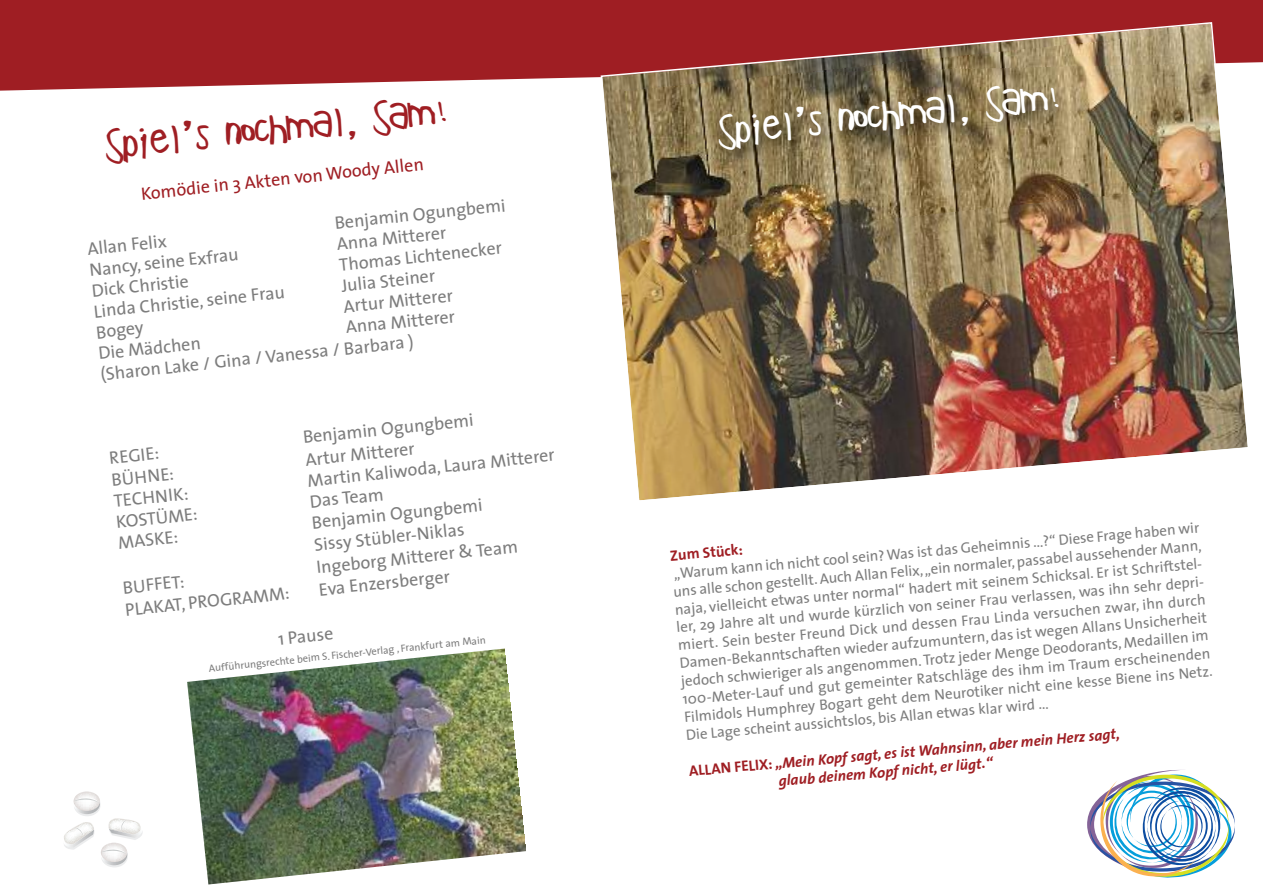
<style>
.page{position:relative;width:1263px;height:893px;background:#fff}
.page>*{position:absolute;margin:0;border:0;box-sizing:border-box;transform-origin:0 0}
.t1{font:36px "Childs Play Age Seven";color:#9f1e23}
.t2{font:36px "Childs Play Age Seven";color:#fff}
.t3{font:18px/21px "The Sans";color:#7d7d7d}
.t4{font:18px "The Sans";color:#9f1e23}
.t5{font:15px/18px "The Sans";color:#7d7d7d}
.t6{font:italic 700 15px/18px "The Sans";color:#9f1e23}
.t7{font:700 15px "The Sans";color:#9f1e23}
.t8{font:10.5px "The Sans";color:#7d7d7d}
.s1{font-style:normal}
</style>
<div class="page">
<svg style="left:0;top:0;width:1263px;height:91px;fill:#9f1e23"></svg>
<img style="left:600px;top:21px;width:650px;height:480px">
<img style="left:187px;top:648px;width:339px;height:236px">
<svg style="left:64px;top:791px;width:79px;height:76px"></svg>
<svg style="left:1087px;top:770px;width:148px;height:108px"></svg>
<img style="left:801px;top:32px;width:388px;height:32px">
<img style="left:624px;top:64px;width:577px;height:181px">
<h1 class="t1" style="left:102px;top:125px;width:349px;rotate:-6deg">Spiel’s nochmal, Sam!</h1>
<p class="t4" style="left:140px;top:186px;width:285px;rotate:-6deg">Komödie in 3 Akten von Woody Allen</p>
<p class="t3" style="left:86px;top:240px;width:81px;rotate:-6deg">Allan Felix</p>
<p class="t3" style="left:334px;top:214px;width:173px;rotate:-6deg">Benjamin Ogungbemi</p>
<p class="t3" style="left:336px;top:235px;width:111px;rotate:-6deg">Anna Mitterer</p>
<p class="t3" style="left:338px;top:256px;width:165px;rotate:-6deg">Thomas Lichtenecker</p>
<p class="t3" style="left:89px;top:261px;width:151px;rotate:-6deg">Nancy, seine Exfrau</p>
<p class="t3" style="left:340px;top:277px;width:96px;rotate:-6deg">Julia Steiner</p>
<p class="t3" style="left:91px;top:282px;width:99px;rotate:-6deg">Dick Christie</p>
<p class="t3" style="left:93px;top:303px;width:193px;rotate:-6deg">Linda Christie, seine Frau</p>
<p class="t3" style="left:343px;top:298px;width:111px;rotate:-6deg">Artur Mitterer</p>
<p class="t3" style="left:97px;top:345px;width:360px;text-indent:249px;rotate:-6deg">Anna Mitterer (Sharon Lake / Gina / Vanessa / Barbara )</p>
<p class="t3" style="left:95px;top:324px;width:49px;rotate:-6deg">Bogey</p>
<p class="t3" style="left:97px;top:345px;width:104px;rotate:-6deg">Die Mädchen</p>
<p class="t3" style="left:302px;top:429px;width:173px;rotate:-6deg">Benjamin Ogungbemi</p>
<p class="t3" style="left:304px;top:451px;width:111px;rotate:-6deg">Artur Mitterer</p>
<p class="t3" style="left:108px;top:449px;width:52px;rotate:-6deg">REGIE:</p>
<p class="t3" style="left:307px;top:472px;width:250px;rotate:-6deg">Martin Kaliwoda, Laura Mitterer</p>
<p class="t3" style="left:111px;top:471px;width:64px;rotate:-6deg">BÜHNE:</p>
<p class="t3" style="left:113px;top:492px;width:76px;rotate:-6deg">TECHNIK:</p>
<p class="t3" style="left:309px;top:493px;width:76px;rotate:-6deg">Das Team</p>
<p class="t3" style="left:311px;top:513px;width:173px;line-height:22.5px;rotate:-6deg">Benjamin Ogungbemi<br>Sissy Stübler-Niklas</p>
<p class="t3" style="left:115px;top:513px;width:83px;rotate:-6deg">KOSTÜME:</p>
<p class="t3" style="left:117px;top:534px;width:62px;rotate:-6deg">MASKE:</p>
<p class="t3" style="left:316px;top:558px;width:204px;rotate:-6deg">Ingeborg Mitterer &amp; Team</p>
<p class="t3" style="left:318px;top:581px;width:133px;rotate:-6deg">Eva Enzersberger</p>
<p class="t3" style="left:277px;top:630px;width:57px;rotate:-6deg">1 Pause</p>
<p class="t3" style="left:122px;top:579px;width:63px;rotate:-6deg">BUFFET:</p>
<p class="t3" style="left:124px;top:601px;width:166px;rotate:-6deg">PLAKAT, PROGRAMM:</p>
<p class="t8" style="left:209px;top:664px;width:280px;rotate:-6deg">Aufführungsrechte beim S. Fischer-Verlag , Frankfurt am Main</p>
<h1 class="t2" style="left:715px;top:111px;width:349px;rotate:-6deg">Spiel’s nochmal, Sam!</h1>
<p class="t5" style="left:671px;top:566px;width:532px;rotate:-5deg">„Warum kann ich nicht cool sein?Was ist das Geheimnis ...?“ Diese Frage haben wir uns alle schon gestellt.Auch Allan Felix,„ein normaler,passabel aussehender Mann, naja, vielleicht etwas unter normal“ hadert mit seinem Schicksal. Er ist Schriftstel&shy;ler, 29 Jahre alt und wurde kürzlich von seiner Frau verlassen, was ihn sehr depri&shy;miert. Sein bester Freund Dick und dessen Frau Linda versuchen zwar, ihn durch Damen-Bekanntschaften wieder aufzumuntern, das ist wegen Allans Unsicherheit jedoch schwieriger als angenommen. Trotz jeder Menge Deodorants, Medaillen im 100-Meter-Lauf und gut gemeinter Ratschläge des ihm im Traum erscheinenden Filmidols Humphrey Bogart geht dem Neurotiker nicht eine kesse Biene ins Netz.<br>Die Lage scheint aussichtslos, bis Allan etwas klar wird ...</p>
<p class="t7" style="left:670px;top:550px;width:74px;rotate:-5deg">Zum Stück:</p>
<p class="t6" style="left:776px;top:756px;width:345px;text-indent:-88px;rotate:-5deg"><span class="s1">ALLAN FELIX:</span> „Mein Kopf sagt, es ist Wahnsinn, aber mein Herz sagt, glaub deinem Kopf nicht, er lügt.“</p>
</div>
